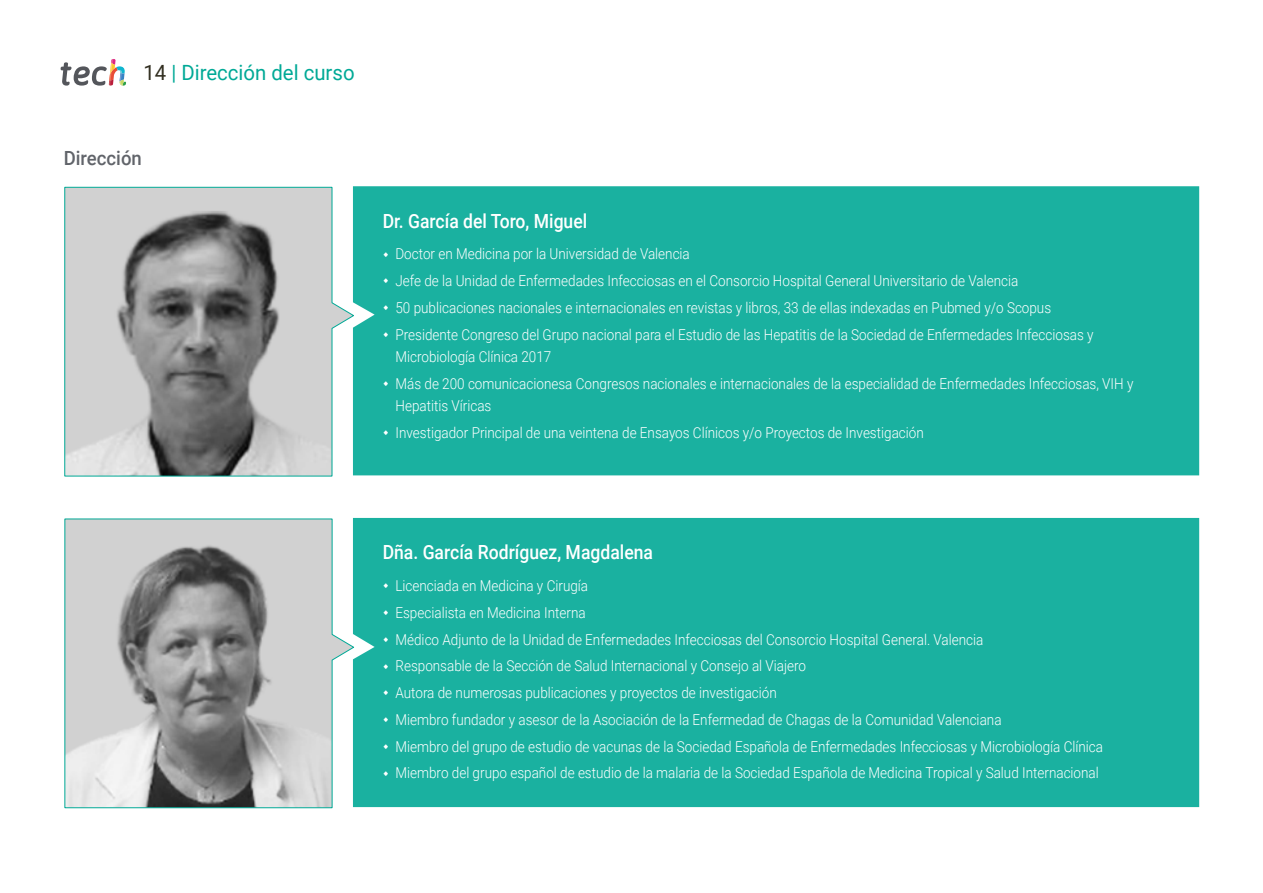
<style>
.page{position:relative;width:1263px;height:893px;background:#fff}
.page>*{position:absolute;margin:0;border:0;box-sizing:border-box;transform-origin:0 0}
.t1{font:21px "Roboto";color:#00a996}
.t2{font:500 19.5px "Roboto";color:#fff;scale:.9 1}
.t3{font:500 19.5px "Roboto";color:#61646a;scale:.95 1}
.t4{font:300 15px/26.7px "Roboto";color:#fff;scale:.9 1}
.s1{color:#312e20}
</style>
<div class="page">
<svg style="left:61px;top:59px;width:65px;height:27px"></svg>
<div style="left:353px;top:186px;width:846px;height:289px;background:#1ab1a0"></div>
<div style="left:353px;top:518px;width:846px;height:289px;background:#1ab1a0"></div>
<svg style="left:64px;top:187px;width:290px;height:289px;background:#a9aeae"></svg>
<svg style="left:64px;top:519px;width:290px;height:289px;background:#b0b4b4"></svg>
<svg style="left:384px;top:252px;width:4px;height:5px"></svg>
<svg style="left:384px;top:278px;width:4px;height:5px"></svg>
<svg style="left:384px;top:305px;width:4px;height:5px"></svg>
<svg style="left:384px;top:332px;width:4px;height:5px"></svg>
<svg style="left:384px;top:381px;width:4px;height:5px"></svg>
<svg style="left:384px;top:431px;width:4px;height:5px"></svg>
<svg style="left:384px;top:583px;width:4px;height:5px"></svg>
<svg style="left:384px;top:610px;width:4px;height:5px"></svg>
<svg style="left:384px;top:637px;width:4px;height:5px"></svg>
<svg style="left:384px;top:664px;width:4px;height:5px"></svg>
<svg style="left:384px;top:690px;width:4px;height:5px"></svg>
<svg style="left:384px;top:717px;width:4px;height:5px"></svg>
<svg style="left:384px;top:744px;width:4px;height:5px"></svg>
<svg style="left:384px;top:771px;width:4px;height:5px"></svg>
<h1 class="t1" style="left:144px;top:57px;width:213px"><span class="s1">14</span> | Dirección del curso</h1>
<h2 class="t3" style="left:64px;top:144px;width:84px">Dirección</h2>
<h2 class="t2" style="left:383px;top:207px;width:229px">Dr. García del Toro, Miguel</h2>
<p class="t4" style="left:395px;top:240px;width:777px">Doctor en Medicina por la Universidad de Valencia<br>Jefe de la Unidad de Enfermedades Infecciosas en el Consorcio Hospital General Universitario de Valencia<br>50 publicaciones nacionales e internacionales en revistas y libros, 33 de ellas indexadas en Pubmed y/o Scopus Presidente Congreso del Grupo nacional para el Estudio de las Hepatitis de la Sociedad de Enfermedades Infecciosas y</p>
<p class="t4" style="left:395px;top:343px;width:821px">Microbiología Clínica 2017<br>Más de 200 comunicacionesa Congresos nacionales e internacionales de la especialidad de Enfermedades Infecciosas, VIH y</p>
<p class="t4" style="left:395px;top:392px;width:589px">Hepatitis Víricas<br>Investigador Principal de una veintena de Ensayos Clínicos y/o Proyectos de Investigación</p>
<h2 class="t2" style="left:383px;top:539px;width:302px">Dña. García Rodríguez, Magdalena</h2>
<p class="t4" style="left:395px;top:572px;width:788px">Licenciada en Medicina y Cirugía<br>Especialista en Medicina Interna<br>Médico Adjunto de la Unidad de Enfermedades Infecciosas del Consorcio Hospital General. Valencia<br>Responsable de la Sección de Salud Internacional y Consejo al Viajero<br>Autora de numerosas publicaciones y proyectos de investigación<br>Miembro fundador y asesor de la Asociación de la Enfermedad de Chagas de la Comunidad Valenciana<br>Miembro del grupo de estudio de vacunas de la Sociedad Española de Enfermedades Infecciosas y Microbiología Clínica Miembro del grupo español de estudio de la malaria de la Sociedad Española de Medicina Tropical y Salud Internacional</p>
</div>
